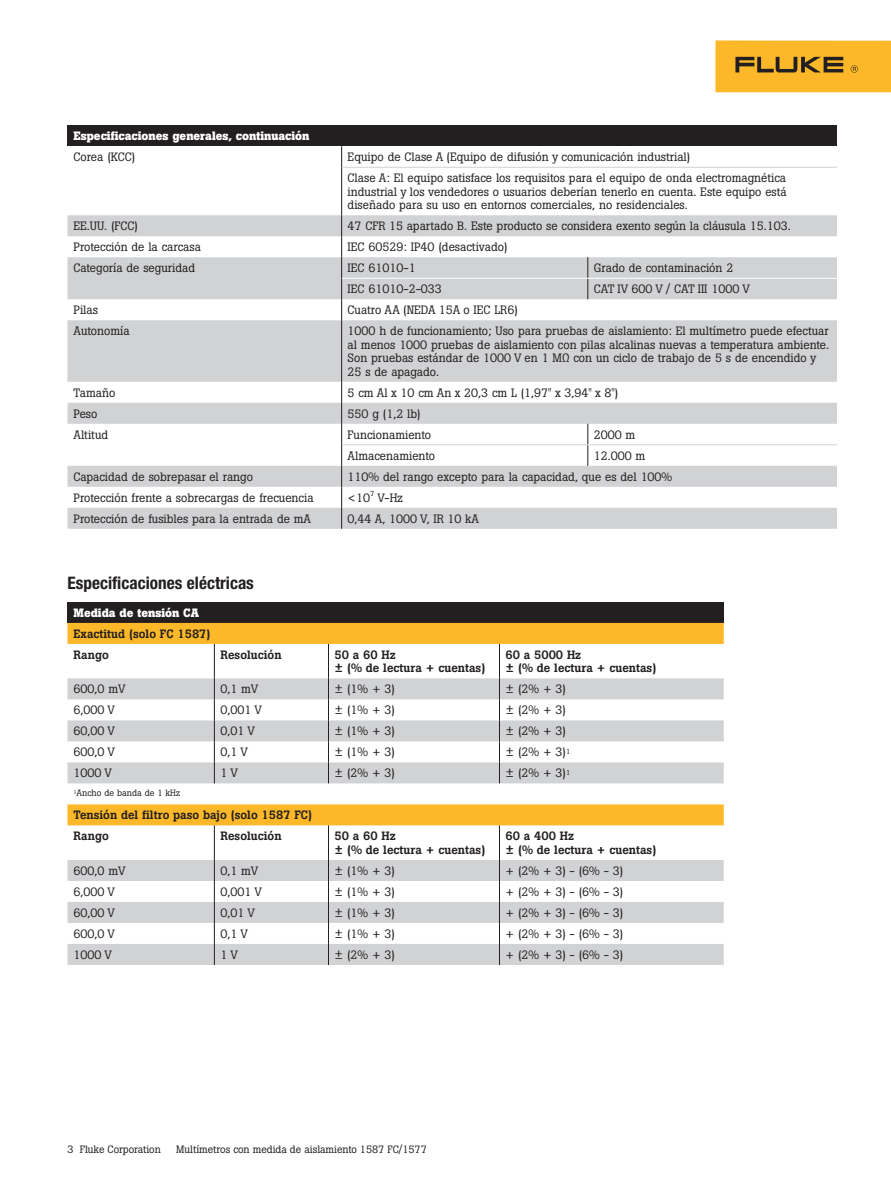
<style>
.page{position:relative;width:891px;height:1188px;background:#fff}
.page>*{position:absolute;margin:0;border:0;box-sizing:border-box;transform-origin:0 0}
.t1{font:700 condensed 17.25px "Helvetica Neue LT Pro";color:#231f20}
.t2{font:12px/13.5px "Boton Pro";color:#231f20}
.t3{font:500 12px/13.5px "Boton Pro";color:#231f20}
.t4{font:700 12px "Boton Pro";color:#fff}
.t5{font:10.5px "Boton Pro";color:#231f20}
.t6{font:9px "Boton Pro";color:#231f20}
.t7{font:7.2px "Boton Pro";color:#231f20}
</style>
<div class="page">
<div style="left:716px;top:40px;width:175px;height:52px;background:#fcb828"></div>
<svg style="left:735px;top:57px;width:108px;height:15px"></svg>
<svg style="left:851px;top:65px;width:7px;height:8px"></svg>
<div style="left:68px;top:602px;width:656px;height:21px;background:#231f20"></div>
<svg style="left:68px;top:623px;width:656px;height:55px"></svg>
<svg style="left:68px;top:678px;width:656px;height:287px"></svg>
<hr style="left:214px;top:644px;width:1px;height:34px;background:#231f20">
<hr style="left:328px;top:644px;width:1px;height:34px;background:#231f20">
<hr style="left:499px;top:644px;width:1px;height:34px;background:#231f20">
<svg style="left:214px;top:678px;width:1px;height:105px"></svg>
<svg style="left:328px;top:678px;width:1px;height:105px"></svg>
<svg style="left:499px;top:678px;width:1px;height:105px"></svg>
<hr style="left:214px;top:825px;width:1px;height:35px;background:#231f20">
<hr style="left:328px;top:825px;width:1px;height:35px;background:#231f20">
<hr style="left:499px;top:825px;width:1px;height:35px;background:#231f20">
<svg style="left:214px;top:860px;width:1px;height:105px"></svg>
<svg style="left:328px;top:860px;width:1px;height:105px"></svg>
<svg style="left:499px;top:860px;width:1px;height:105px"></svg>
<div style="left:68px;top:125px;width:769px;height:21px;background:#231f20"></div>
<svg style="left:68px;top:215px;width:769px;height:167px;fill:#d1d2d4"></svg>
<svg style="left:341px;top:146px;width:1px;height:21px"></svg>
<hr style="left:341px;top:167px;width:1px;height:48px;background:#231f20">
<svg style="left:341px;top:215px;width:1px;height:105px"></svg>
<hr style="left:341px;top:320px;width:1px;height:62px;background:#231f20">
<hr style="left:342px;top:278px;width:246px;height:1px;background:#fff">
<svg style="left:587px;top:257px;width:3px;height:42px"></svg>
<hr style="left:590px;top:278px;width:247px;height:1px;background:#fff">
<svg style="left:68px;top:382px;width:769px;height:147px"></svg>
<hr style="left:590px;top:444px;width:247px;height:1px;background:#d1d2d4">
<hr style="left:342px;top:167px;width:246px;height:1px;background:#d1d2d4">
<hr style="left:590px;top:167px;width:247px;height:1px;background:#d1d2d4">
<p class="t4" style="left:74px;top:128px;width:237px">Especificaciones generales, continuación</p>
<p class="t2" style="left:74px;top:150px;width:63px">Corea (KCC)</p>
<p class="t2" style="left:348px;top:147px;width:440px;line-height:21px">Equipo de Clase A (Equipo de difusión y comunicación industrial)<br>Clase A: El equipo satisface los requisitos para el equipo de onda electromagnética</p>
<p class="t2" style="left:348px;top:185px;width:441px">industrial y los vendedores o usuarios deberían tenerlo en cuenta. Este equipo está diseñado para su uso en entornos comerciales, no residenciales.</p>
<p class="t2" style="left:74px;top:219px;width:66px">EE.UU. (FCC)</p>
<p class="t2" style="left:348px;top:219px;width:445px">47 CFR 15 apartado B. Este producto se considera exento según la cláusula 15.103.</p>
<p class="t2" style="left:74px;top:240px;width:129px">Protección de la carcasa</p>
<p class="t2" style="left:348px;top:240px;width:162px">IEC 60529: IP40 (desactivado)</p>
<p class="t2" style="left:74px;top:261px;width:123px">Categoría de seguridad</p>
<p class="t2" style="left:348px;top:261px;width:70px">IEC 61010-1</p>
<p class="t2" style="left:594px;top:261px;width:141px">Grado de contaminación 2</p>
<p class="t2" style="left:348px;top:282px;width:96px">IEC 61010-2-033</p>
<p class="t2" style="left:594px;top:282px;width:158px">CAT IV 600 V / CAT III 1000 V</p>
<p class="t2" style="left:74px;top:303px;width:26px">Pilas</p>
<p class="t2" style="left:348px;top:303px;width:172px">Cuatro AA (NEDA 15A o IEC LR6)</p>
<p class="t2" style="left:74px;top:324px;width:58px">Autonomía</p>
<p class="t2" style="left:348px;top:324px;width:483px">1000 h de funcionamiento; Uso para pruebas de aislamiento: El multímetro puede efectuar al menos 1000 pruebas de aislamiento con pilas alcalinas nuevas a temperatura ambiente.<br>Son pruebas estándar de 1000 V en 1 MΩ con un ciclo de trabajo de 5 s de encendido y 25 s de apagado.</p>
<p class="t2" style="left:74px;top:386px;width:43px">Tamaño</p>
<p class="t2" style="left:348px;top:386px;width:272px">5 cm Al x 10 cm An x 20,3 cm L (1,97" x 3,94" x 8")</p>
<p class="t2" style="left:74px;top:407px;width:25px">Peso</p>
<p class="t2" style="left:348px;top:407px;width:75px">550 g (1,2 lb)</p>
<p class="t2" style="left:74px;top:428px;width:36px">Altitud</p>
<p class="t2" style="left:348px;top:428px;width:85px">Funcionamiento</p>
<p class="t2" style="left:594px;top:428px;width:43px">2000 m</p>
<p class="t2" style="left:348px;top:449px;width:89px">Almacenamiento</p>
<p class="t2" style="left:594px;top:449px;width:53px">12.000 m</p>
<p class="t2" style="left:74px;top:470px;width:181px">Capacidad de sobrepasar el rango</p>
<p class="t2" style="left:348px;top:470px;width:326px">110% del rango excepto para la capacidad, que es del 100%</p>
<p class="t2" style="left:74px;top:491px;width:242px">Protección frente a sobrecargas de frecuencia</p>
<p class="t2" style="left:348px;top:491px;width:24px">&lt;10</p>
<p class="t7" style="left:370px;top:489px;width:6px">7</p>
<p class="t2" style="left:377px;top:491px;width:27px">V-Hz</p>
<p class="t2" style="left:73px;top:512px;width:239px">Protección de fusibles para la entrada de mA</p>
<p class="t2" style="left:348px;top:512px;width:133px">0,44 A, 1000 V, IR 10 kA</p>
<h1 class="t1" style="left:68px;top:572px;width:188px">Especificaciones eléctricas</h1>
<p class="t4" style="left:74px;top:605px;width:127px">Medida de tensión CA</p>
<p class="t3" style="left:74px;top:623px;width:139px;line-height:21px">Exactitud (solo FC 1587)<br>Rango</p>
<p class="t3" style="left:220px;top:648px;width:63px">Resolución</p>
<p class="t3" style="left:334px;top:648px;width:152px">50 a 60 Hz<br>± (% de lectura + cuentas)</p>
<p class="t3" style="left:506px;top:648px;width:152px">60 a 5000 Hz<br>± (% de lectura + cuentas)</p>
<p class="t2" style="left:74px;top:683px;width:54px">600,0 mV</p>
<p class="t2" style="left:220px;top:683px;width:40px">0,1 mV</p>
<p class="t2" style="left:334px;top:683px;width:62px">± (1% + 3)</p>
<p class="t2" style="left:506px;top:683px;width:62px">± (2% + 3)</p>
<p class="t2" style="left:74px;top:704px;width:43px">6,000 V</p>
<p class="t2" style="left:220px;top:704px;width:43px">0,001 V</p>
<p class="t2" style="left:334px;top:704px;width:62px">± (1% + 3)</p>
<p class="t2" style="left:506px;top:704px;width:62px">± (2% + 3)</p>
<p class="t2" style="left:74px;top:725px;width:43px">60,00 V</p>
<p class="t2" style="left:220px;top:725px;width:36px">0,01 V</p>
<p class="t2" style="left:334px;top:725px;width:62px">± (1% + 3)</p>
<p class="t2" style="left:506px;top:725px;width:62px">± (2% + 3)</p>
<p class="t2" style="left:74px;top:746px;width:43px">600,0 V</p>
<p class="t2" style="left:220px;top:746px;width:29px">0,1 V</p>
<p class="t2" style="left:334px;top:746px;width:62px">± (1% + 3)</p>
<p class="t2" style="left:506px;top:746px;width:66px">± (2% + 3)<sup>1</sup></p>
<p class="t2" style="left:74px;top:767px;width:40px">1000 V</p>
<p class="t2" style="left:220px;top:767px;width:19px">1 V</p>
<p class="t2" style="left:334px;top:767px;width:62px">± (2% + 3)</p>
<p class="t2" style="left:506px;top:767px;width:66px">± (2% + 3)<sup>1</sup></p>
<p class="t6" style="left:74px;top:787px;width:108px"><sup>1</sup>Ancho de banda de 1 kHz</p>
<p class="t3" style="left:74px;top:805px;width:240px;line-height:21px">Tensión del filtro paso bajo (solo 1587 FC)<br>Rango</p>
<p class="t3" style="left:220px;top:830px;width:63px">Resolución</p>
<p class="t3" style="left:334px;top:830px;width:152px">50 a 60 Hz<br>± (% de lectura + cuentas)</p>
<p class="t3" style="left:506px;top:830px;width:152px">60 a 400 Hz<br>± (% de lectura + cuentas)</p>
<p class="t2" style="left:74px;top:864px;width:54px">600,0 mV</p>
<p class="t2" style="left:220px;top:864px;width:40px">0,1 mV</p>
<p class="t2" style="left:334px;top:864px;width:62px">± (1% + 3)</p>
<p class="t2" style="left:506px;top:864px;width:119px">+ (2% + 3) - (6% - 3)</p>
<p class="t2" style="left:74px;top:885px;width:43px">6,000 V</p>
<p class="t2" style="left:220px;top:885px;width:43px">0,001 V</p>
<p class="t2" style="left:334px;top:885px;width:62px">± (1% + 3)</p>
<p class="t2" style="left:506px;top:885px;width:119px">+ (2% + 3) - (6% - 3)</p>
<p class="t2" style="left:74px;top:906px;width:43px">60,00 V</p>
<p class="t2" style="left:220px;top:906px;width:36px">0,01 V</p>
<p class="t2" style="left:334px;top:906px;width:62px">± (1% + 3)</p>
<p class="t2" style="left:506px;top:906px;width:119px">+ (2% + 3) - (6% - 3)</p>
<p class="t2" style="left:74px;top:927px;width:43px">600,0 V</p>
<p class="t2" style="left:220px;top:927px;width:29px">0,1 V</p>
<p class="t2" style="left:334px;top:927px;width:62px">± (1% + 3)</p>
<p class="t2" style="left:506px;top:927px;width:119px">+ (2% + 3) - (6% - 3)</p>
<p class="t2" style="left:74px;top:948px;width:40px">1000 V</p>
<p class="t2" style="left:220px;top:948px;width:19px">1 V</p>
<p class="t2" style="left:334px;top:948px;width:62px">± (2% + 3)</p>
<p class="t2" style="left:506px;top:948px;width:119px">+ (2% + 3) - (6% - 3)</p>
<p class="t5" style="left:68px;top:1142px;width:95px">3 Fluke Corporation</p>
<p class="t5" style="left:176px;top:1142px;width:252px">Multímetros con medida de aislamiento 1587 FC/1577</p>
</div>
